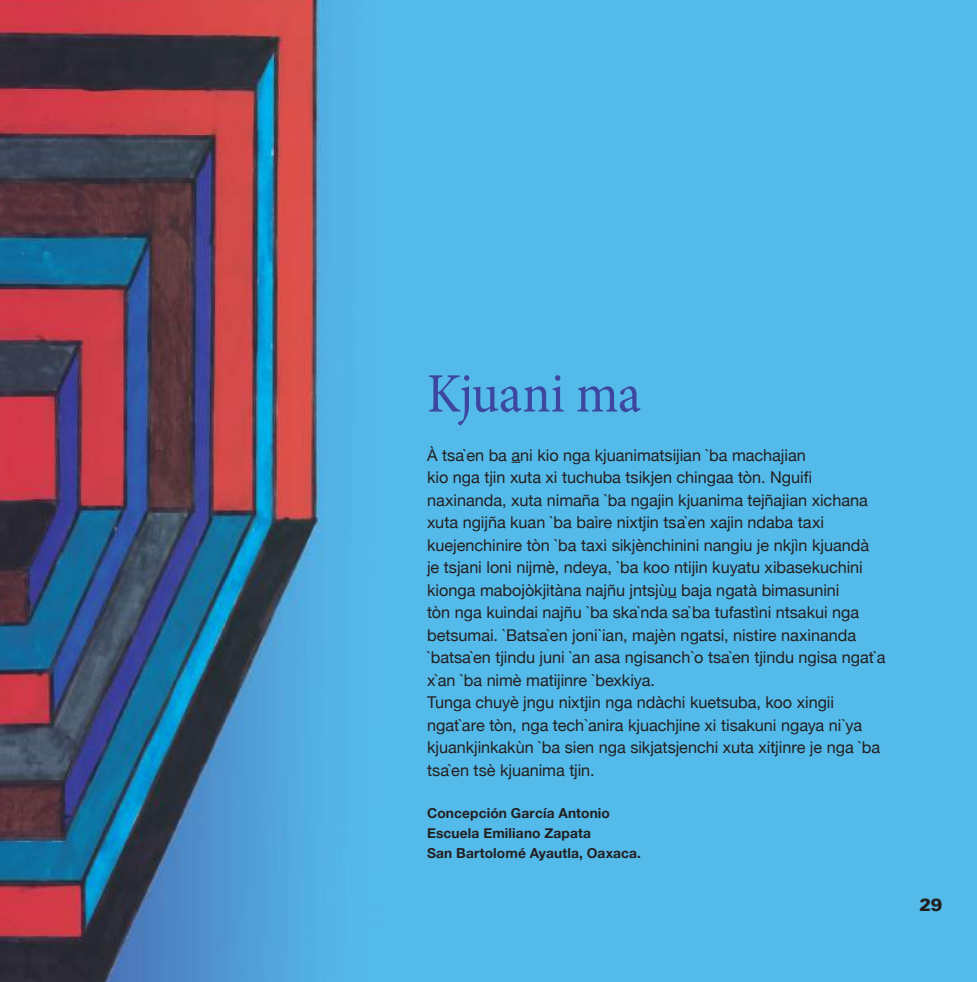
<style>
.page{position:relative;width:977px;height:982px;background:#fff}
.page>*{position:absolute;margin:0;border:0;box-sizing:border-box;transform-origin:0 0}
.t1{font:condensed 56.25px "Minion Pro";letter-spacing:-.01em;color:#3d479f}
.t2{font:900 17.5px "Univers LT Std";color:#241f1f}
.t3{font:16.25px/22.5px "Helvetica Neue";letter-spacing:-.005em;color:#241f1f}
.t4{font:700 13.75px/20px "Helvetica Neue";letter-spacing:.01em;color:#241f1f}
</style>
<div class="page">
<img style="left:0;top:0;width:977px;height:982px">
<svg style="left:974px;top:0;width:3px;height:4px"></svg>
<svg style="left:974px;top:977px;width:3px;height:5px"></svg>
<h1 class="t1" style="left:427px;top:360px;width:215px">Kjuani ma</h1>
<p class="t3" style="left:427px;top:443px;width:460px">À tsa`en ba ani kio nga kjuanimatsijian `ba machajian<br>kio nga tjin xuta xi tuchuba tsikjen chingaa tòn. Nguifi naxinanda, xuta nimaña `ba ngajin kjuanima tejñajian xichana xuta ngijña kuan `ba baìre nixtjin tsa`en xajin ndaba taxi kuejenchinire tòn `ba taxi sikjènchinini nangiu je nkjìn kjuandà<br>je tsjani loni nijmè, ndeya, `ba koo ntijin kuyatu xibasekuchini kionga mabojòkjitàna najñu jntsjùu baja ngatà bimasunini<br>tòn nga kuindai najñu `ba ska`nda sa`ba tufastìni ntsakui nga betsumai. `Batsa`en joni`ian, majèn ngatsi, nistire naxinanda `batsa`en tjindu juni `an asa ngisanch`o tsa`en tjindu ngisa ngat`a x`an `ba nimè matijinre `bexkiya.<br>Tunga chuyè jngu nixtjin nga ndàchi kuetsuba, koo xingii ngat`are tòn, nga tech`anira kjuachjine xi tisakuni ngaya ni`ya kjuankjinkakùn `ba sien nga sikjatsjenchi xuta xitjinre je nga `ba tsa`en tsè kjuanima tjin.</p>
<p class="t4" style="left:427px;top:803px;width:216px">Concepción García Antonio<br>Escuela Emiliano Zapata<br>San Bartolomé Ayautla, Oaxaca.</p>
<p class="t2" style="left:919px;top:893px;width:25px">29</p>
<p class="t2" style="left:919px;top:902px;width:25px">29</p>
</div>
